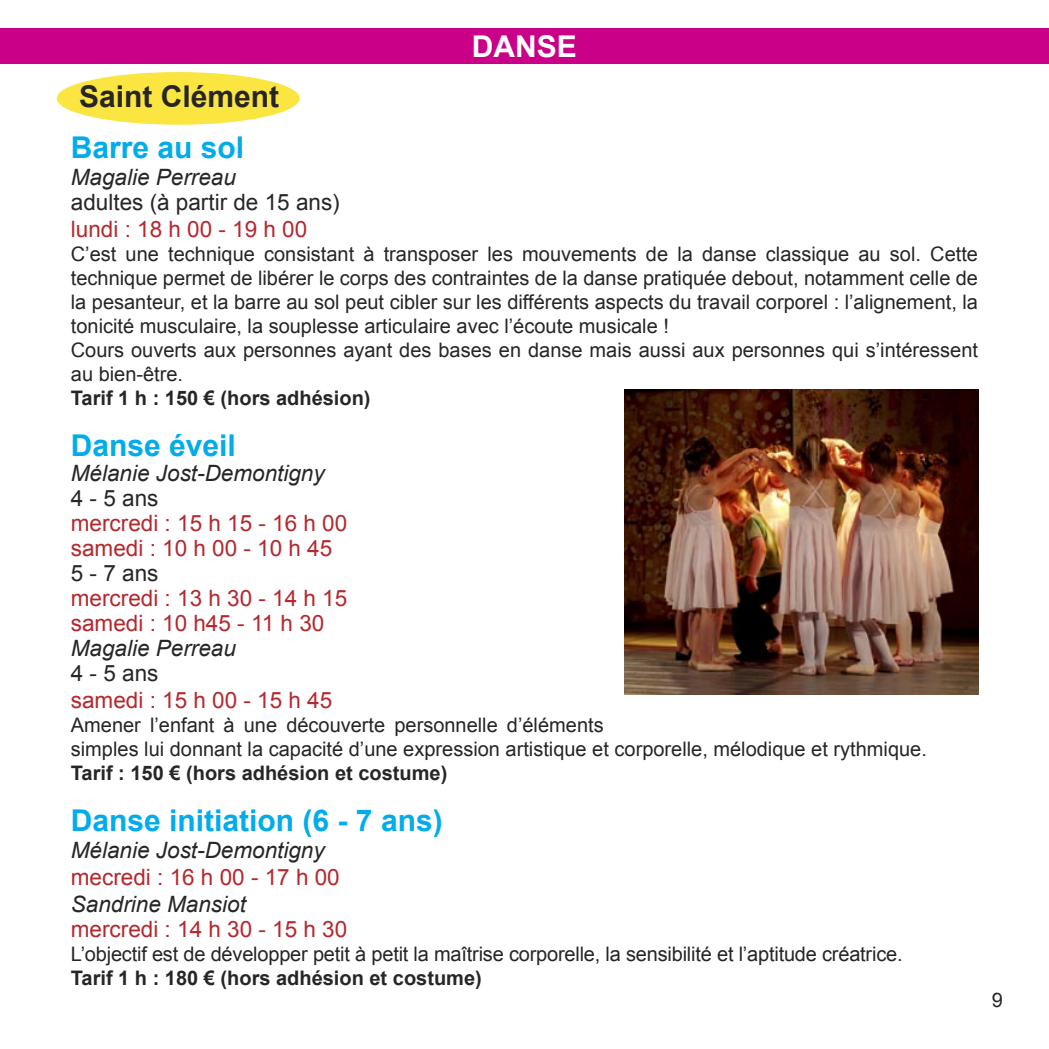
<style>
.page{position:relative;width:1049px;height:1049px;background:#fff}
.page>*{position:absolute;margin:0;border:0;box-sizing:border-box;transform-origin:0 0}
.t1{font:700 30px "Arial";color:#00acec}
.t2{font:700 30px "Arial";color:#272525}
.t3{font:700 30px "Arial";color:#fff}
.t4{font:22.5px/25px "Arial";color:#b4282e}
.t5{font:italic 22.5px "Arial";color:#272525}
.t6{font:22.5px "Arial";color:#272525}
.t7{font:20px/24px "Arial";color:#272525}
.t8{font:700 20px "Arial";color:#272525}
</style>
<div class="page">
<div style="left:0;top:28px;width:1049px;height:36px;background:#ca0088"></div>
<div style="left:57px;top:72px;width:243px;height:53px;background:#fae541;border-radius:50%"></div>
<img style="left:625px;top:390px;width:353px;height:304px">
<h1 class="t3" style="left:472px;top:30px;width:107px">DANSE</h1>
<h1 class="t2" style="left:79px;top:79px;width:202px">Saint Clément</h1>
<h1 class="t1" style="left:71px;top:130px;width:175px">Barre au sol</h1>
<p class="t5" style="left:71px;top:164px;width:167px">Magalie Perreau</p>
<p class="t6" style="left:71px;top:189px;width:270px">adultes (à partir de 15 ans)</p>
<p class="t4" style="left:71px;top:216px;width:238px">lundi : 18 h 00 - 19 h 00</p>
<p class="t7" style="left:71px;top:242px;width:909px">C’est une technique consistant à transposer les mouvements de la danse classique au sol. Cette technique permet de libérer le corps des contraintes de la danse pratiquée debout, notamment celle de la pesanteur, et la barre au sol peut cibler sur les différents aspects du travail corporel : l’alignement, la tonicité musculaire, la souplesse articulaire avec l’écoute musicale !<br>Cours ouverts aux personnes ayant des bases en danse mais aussi aux personnes qui s’intéressent au bien-être.</p>
<p class="t8" style="left:71px;top:387px;width:301px">Tarif 1 h : 150 € (hors adhésion)</p>
<h1 class="t1" style="left:71px;top:428px;width:167px">Danse éveil</h1>
<p class="t5" style="left:71px;top:460px;width:255px">Mélanie Jost-Demontigny</p>
<p class="t6" style="left:71px;top:485px;width:89px">4 - 5 ans</p>
<p class="t4" style="left:71px;top:510px;width:278px">mercredi : 15 h 15 - 16 h 00 samedi : 10 h 00 - 10 h 45</p>
<p class="t6" style="left:71px;top:560px;width:89px">5 - 7 ans</p>
<p class="t4" style="left:71px;top:585px;width:278px">mercredi : 13 h 30 - 14 h 15 samedi : 10 h45 - 11 h 30</p>
<p class="t5" style="left:71px;top:635px;width:167px">Magalie Perreau</p>
<p class="t6" style="left:71px;top:660px;width:89px">4 - 5 ans</p>
<p class="t4" style="left:71px;top:687px;width:263px">samedi : 15 h 00 - 15 h 45</p>
<p class="t7" style="left:71px;top:713px;width:857px">Amener l’enfant à une découverte personnelle d’éléments<br>simples lui donnant la capacité d’une expression artistique et corporelle, mélodique et rythmique.</p>
<p class="t8" style="left:71px;top:762px;width:378px">Tarif : 150 € (hors adhésion et costume)</p>
<h1 class="t1" style="left:71px;top:803px;width:373px">Danse initiation (6 - 7 ans)</h1>
<p class="t5" style="left:71px;top:838px;width:255px">Mélanie Jost-Demontigny</p>
<p class="t4" style="left:71px;top:865px;width:270px">mecredi : 16 h 00 - 17 h 00</p>
<p class="t5" style="left:71px;top:892px;width:177px">Sandrine Mansiot</p>
<p class="t4" style="left:71px;top:917px;width:278px">mercredi : 14 h 30 - 15 h 30</p>
<p class="t7" style="left:71px;top:942px;width:833px">L’objectif est de développer petit à petit la maîtrise corporelle, la sensibilité et l’aptitude créatrice.</p>
<p class="t8" style="left:71px;top:967px;width:412px">Tarif 1 h : 180 € (hors adhésion et costume)</p>
<p class="t7" style="left:992px;top:988px;width:13px">9</p>
</div>
